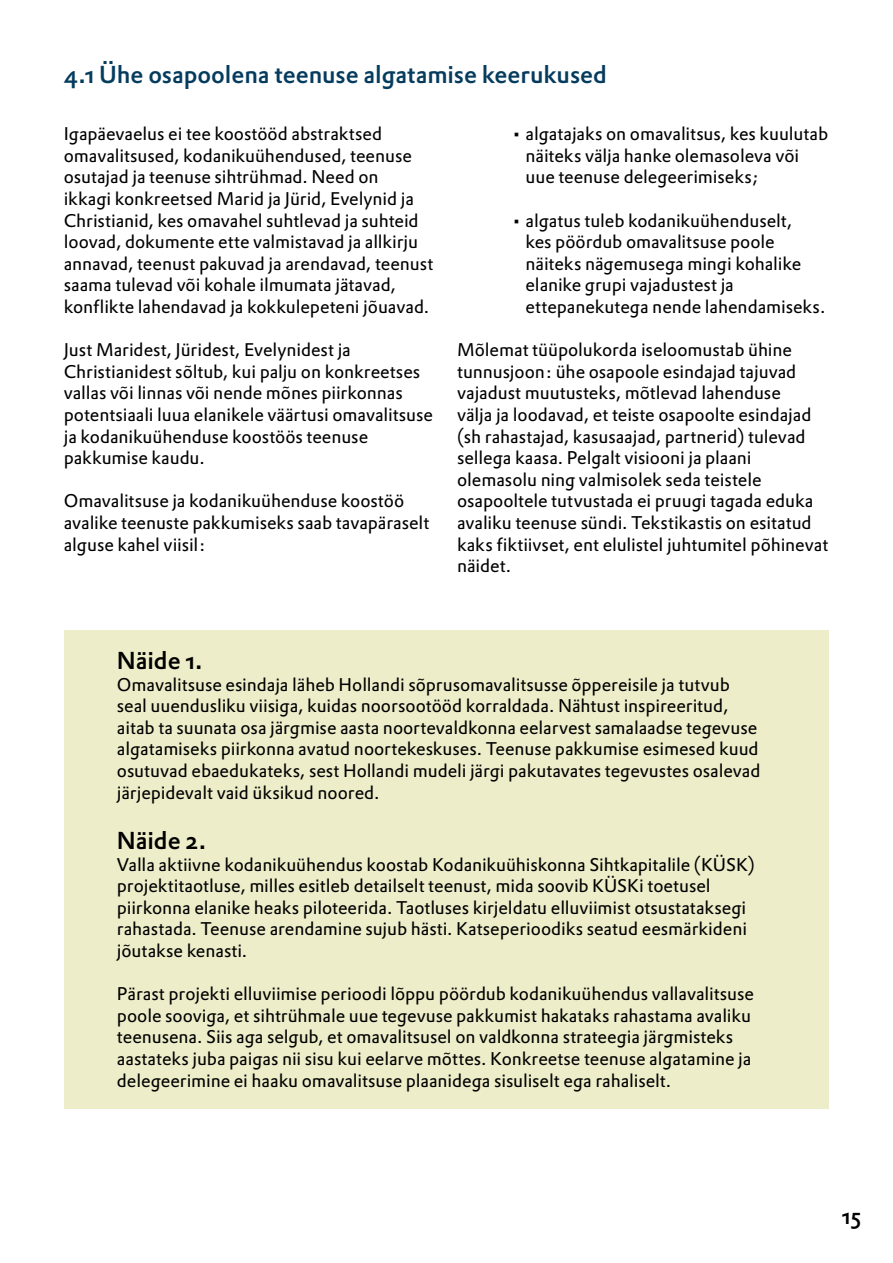
<style>
.page{position:relative;width:893px;height:1263px;background:#fff}
.page>*{position:absolute;margin:0;border:0;box-sizing:border-box;transform-origin:0 0}
.t1{font:24px "DTL Prokyon ST Medium";letter-spacing:-.005em;color:#053c5e}
.t2{font:24px "DTL Prokyon ST Medium";letter-spacing:-.005em;color:#000}
.t3{font:22.5px "DTL Prokyon ST Medium";color:#000}
.t4{font:18px/21.6px "DTL Prokyon ST";letter-spacing:-.005em;color:#000}
</style>
<div class="page">
<div style="left:64px;top:630px;width:765px;height:479px;background:#ededc9"></div>
<h1 class="t1" style="left:64px;top:58px;width:545px">4.1 Ühe osapoolena teenuse algatamise keerukused</h1>
<p class="t4" style="left:64px;top:123px;width:371px">Igapäevaelus ei tee koostööd abstraktsed omavalitsused, kodanikuühendused, teenuse osutajad ja teenuse sihtrühmad. Need on<br>ikkagi konkreetsed Marid ja Jürid, Evelynid ja Christianid, kes omavahel suhtlevad ja suhteid loovad, dokumente ette valmistavad ja allkirju annavad, teenust pakuvad ja arendavad, teenust saama tulevad või kohale ilmumata jätavad, konflikte lahendavad ja kokkulepeteni jõuavad.</p>
<p class="t4" style="left:64px;top:339px;width:371px">Just Maridest, Jüridest, Evelynidest ja Christianidest sõltub, kui palju on konkreetses vallas või linnas või nende mõnes piirkonnas potentsiaali luua elanikele väärtusi omavalitsuse ja kodanikuühenduse koostöös teenuse pakkumise kaudu.</p>
<p class="t4" style="left:64px;top:490px;width:367px">Omavalitsuse ja kodanikuühenduse koostöö avalike teenuste pakkumiseks saab tavapäraselt alguse kahel viisil:</p>
<p class="t4" style="left:525px;top:123px;width:304px;text-indent:-14px">• algatajaks on omavalitsus, kes kuulutab näiteks välja hanke olemasoleva või uue teenuse delegeerimiseks;</p>
<p class="t4" style="left:525px;top:209px;width:301px;text-indent:-14px">• algatus tuleb kodanikuühenduselt,<br>kes pöördub omavalitsuse poole näiteks nägemusega mingi kohalike elanike grupi vajadustest ja ettepanekutega nende lahendamiseks.</p>
<p class="t4" style="left:457px;top:339px;width:373px">Mõlemat tüüpolukorda iseloomustab ühine tunnusjoon: ühe osapoole esindajad tajuvad vajadust muutusteks, mõtlevad lahenduse<br>välja ja loodavad, et teiste osapoolte esindajad (sh rahastajad, kasusaajad, partnerid) tulevad sellega kaasa. Pelgalt visiooni ja plaani olemasolu ning valmisolek seda teistele osapooltele tutvustada ei pruugi tagada eduka avaliku teenuse sündi. Tekstikastis on esitatud kaks fiktiivset, ent elulistel juhtumitel põhinevat näidet.</p>
<h1 class="t2" style="left:117px;top:644px;width:87px">Näide 1.</h1>
<p class="t4" style="left:117px;top:673px;width:645px">Omavalitsuse esindaja läheb Hollandi sõprusomavalitsusse õppereisile ja tutvub seal uuendusliku viisiga, kuidas noorsootööd korraldada. Nähtust inspireeritud, aitab ta suunata osa järgmise aasta noortevaldkonna eelarvest samalaadse tegevuse algatamiseks piirkonna avatud noortekeskuses. Teenuse pakkumise esimesed kuud osutuvad ebaedukateks, sest Hollandi mudeli järgi pakutavates tegevustes osalevad järjepidevalt vaid üksikud noored.</p>
<h1 class="t2" style="left:117px;top:824px;width:91px">Näide 2.</h1>
<p class="t4" style="left:117px;top:853px;width:639px">Valla aktiivne kodanikuühendus koostab Kodanikuühiskonna Sihtkapitalile (KÜSK) projektitaotluse, milles esitleb detailselt teenust, mida soovib KÜSKi toetusel piirkonna elanike heaks piloteerida. Taotluses kirjeldatu elluviimist otsustataksegi rahastada. Teenuse arendamine sujub hästi. Katseperioodiks seatud eesmärkideni jõutakse kenasti.</p>
<p class="t4" style="left:117px;top:983px;width:638px">Pärast projekti elluviimise perioodi lõppu pöördub kodanikuühendus vallavalitsuse poole sooviga, et sihtrühmale uue tegevuse pakkumist hakataks rahastama avaliku teenusena. Siis aga selgub, et omavalitsusel on valdkonna strateegia järgmisteks aastateks juba paigas nii sisu kui eelarve mõttes. Konkreetse teenuse algatamine ja delegeerimine ei haaku omavalitsuse plaanidega sisuliselt ega rahaliselt.</p>
<p class="t3" style="left:842px;top:1201px;width:21px">15</p>
</div>
